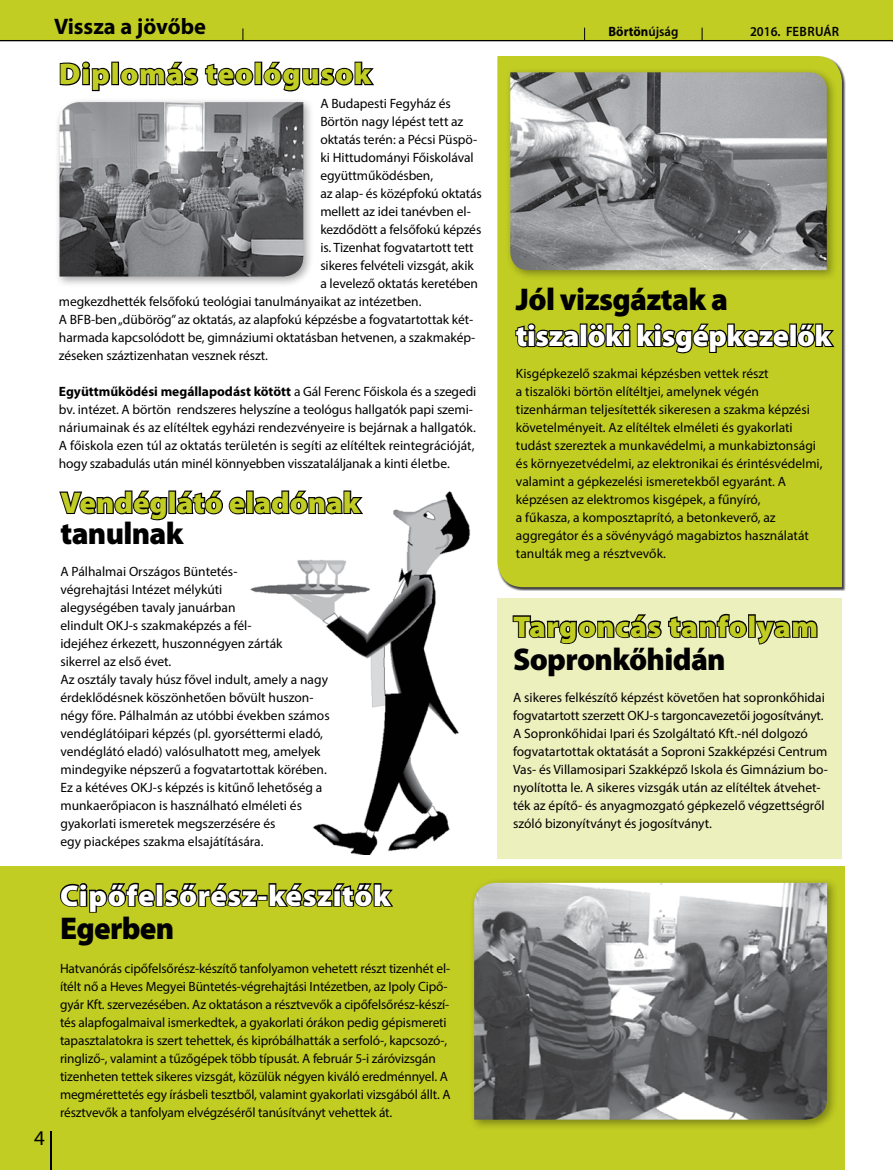
<style>
.page{position:relative;width:893px;height:1170px;background:#fff}
.page>*{position:absolute;margin:0;border:0;box-sizing:border-box;transform-origin:0 0}
.t1{font:900 31.5px "Myriad Pro";letter-spacing:-.02em;color:#000}
.t2{font:900 30px "Myriad Pro";letter-spacing:.02em;color:#c1cd23}
.t3{font:900 30px "Myriad Pro";letter-spacing:.02em;color:#fff}
.t4{font:900 30px "Myriad Pro";letter-spacing:-.005em;color:#fff}
.t5{font:900 30px "Myriad Pro";color:#c1cd23}
.t6{font:700 22.5px "Myriad Pro";color:#000}
.t7{font:21px "Myriad Pro";color:#000}
.t8{font:13.5px/18px "Myriad Pro";letter-spacing:-.005em;color:#000}
.t9{font:600 13.5px "Myriad Pro";letter-spacing:.01em;color:#000;scale:.95 1}
.t10{font:700 13.5px "Myriad Pro";color:#000;scale:.95 1}
.s1{font-weight:700}
.s2{font-weight:600}
</style>
<div class="page">
<img style="left:250px;top:491px;width:220px;height:363px">
<div style="left:497px;top:56px;width:345px;height:531px;background:#c1cd23"></div>
<div style="left:0;top:866px;width:844px;height:303px;background:#c1cd23"></div>
<div style="left:497px;top:597px;width:345px;height:261px;background:#ecf0bd"></div>
<div style="left:0;top:0;width:893px;height:40px;background:#c1cd23"></div>
<svg style="left:243px;top:28px;width:1px;height:12px"></svg>
<hr style="left:50px;top:1131px;width:2px;height:38px;background:#000">
<svg style="left:60px;top:882px;width:96px;height:31px"></svg>
<div style="left:156px;top:883px;width:7px;height:23px;border:2px solid #000"></div>
<svg style="left:163px;top:883px;width:96px;height:24px"></svg>
<div style="left:257px;top:894px;width:11px;height:6px;border:2px solid #000"></div>
<svg style="left:268px;top:883px;width:125px;height:24px"></svg>
<svg style="left:514px;top:319px;width:276px;height:53px;background:#969f1b"></svg>
<div style="left:789px;top:323px;width:8px;height:24px;border:2px solid #000"></div>
<svg style="left:796px;top:322px;width:40px;height:26px"></svg>
<div style="left:505px;top:67px;width:333px;height:214px;background:#000;opacity:.35"></div>
<img style="left:510px;top:72px;width:317px;height:198px">
<svg style="left:59px;top:61px;width:52px;height:31px"></svg>
<div style="left:111px;top:62px;width:8px;height:23px;border:2px solid #000"></div>
<svg style="left:119px;top:61px;width:135px;height:25px"></svg>
<div style="left:254px;top:62px;width:8px;height:23px;border:2px solid #000"></div>
<svg style="left:262px;top:61px;width:112px;height:31px"></svg>
<svg style="left:59px;top:490px;width:109px;height:31px"></svg>
<div style="left:168px;top:490px;width:8px;height:24px;border:2px solid #000"></div>
<svg style="left:175px;top:490px;width:71px;height:25px"></svg>
<div style="left:246px;top:490px;width:8px;height:24px;border:2px solid #000"></div>
<svg style="left:253px;top:490px;width:112px;height:25px"></svg>
<div style="left:54px;top:97px;width:261px;height:190px;background:#000;opacity:.35"></div>
<img style="left:60px;top:102px;width:243px;height:174px">
<div style="left:469px;top:877px;width:369px;height:253px;background:#000;opacity:.35"></div>
<img style="left:474px;top:882px;width:353px;height:237px">
<svg style="left:512px;top:613px;width:235px;height:32px"></svg>
<div style="left:748px;top:614px;width:8px;height:23px;border:2px solid #000"></div>
<svg style="left:754px;top:619px;width:64px;height:26px"></svg>
<hr style="left:0;top:40px;width:893px;height:1px;background:#000">
<svg style="left:702px;top:28px;width:1px;height:12px"></svg>
<svg style="left:584px;top:28px;width:1px;height:12px"></svg>
<h3 class="t6" style="left:54px;top:12px;width:154px">Vissza a jövőbe</h3>
<h2 class="t2" style="left:59px;top:54px;width:314px">Diplomás teológusok</h2>
<p class="t8" style="left:320px;top:94px;width:132px">A Budapesti Fegyház és</p>
<p class="t8" style="left:320px;top:112px;width:145px">Börtön nagy lépést tett az</p>
<p class="t8" style="left:320px;top:130px;width:158px">oktatás terén: a Pécsi Püspö-</p>
<p class="t8" style="left:320px;top:148px;width:155px">ki Hittudományi Főiskolával</p>
<p class="t8" style="left:320px;top:166px;width:114px">együttműködésben,</p>
<p class="t8" style="left:320px;top:184px;width:163px">az alap- és középfokú oktatás</p>
<p class="t8" style="left:320px;top:202px;width:152px">mellett az idei tanévben el-</p>
<p class="t8" style="left:320px;top:220px;width:162px">kezdődött a felsőfokú képzés</p>
<p class="t8" style="left:320px;top:238px;width:155px">is. Tizenhat fogvatartott tett</p>
<p class="t8" style="left:320px;top:256px;width:155px">sikeres felvételi vizsgát, akik</p>
<p class="t8" style="left:320px;top:274px;width:159px">a levelező oktatás keretében</p>
<p class="t8" style="left:59px;top:292px;width:364px">megkezdhették felsőfokú teológiai tanulmányaikat az intézetben.</p>
<p class="t8" style="left:59px;top:310px;width:416px">A BFB-ben „dübörög” az oktatás, az alapfokú képzésbe a fogvatartottak két-</p>
<p class="t8" style="left:59px;top:328px;width:418px">harmada kapcsolódott be, gimnáziumi oktatásban hetvenen, a szakmakép-</p>
<p class="t8" style="left:59px;top:346px;width:210px">zéseken száztizenhatan vesznek részt.</p>
<p class="t8" style="left:59px;top:382px;width:419px"><span class="s1">Együttműködési megállapodást kötött</span> a Gál Ferenc Főiskola és a szegedi bv. intézet. A börtön rendszeres helyszíne a teológus hallgatók papi szemi&shy;náriumainak és az elítéltek egyházi rendezvényeire is bejárnak a hallgatók.<br>A főiskola ezen túl az oktatás területén is segíti az elítéltek reintegrációját, hogy szabadulás után minél könnyebben visszataláljanak a kinti életbe.</p>
<h2 class="t5" style="left:60px;top:482px;width:302px">Vendéglátó eladónak</h2>
<h1 class="t1" style="left:60px;top:512px;width:125px">tanulnak</h1>
<p class="t8" style="left:60px;top:562px;width:271px">A Pálhalmai Országos Büntetés-<br>végrehajtási Intézet mélykúti<br>alegységében tavaly januárban<br>elindult OKJ-s szakmaképzés a fél-<br>idejéhez érkezett, huszonnégyen zárták<br>sikerrel az első évet.<br>Az osztály tavaly húsz fővel indult, amely a nagy érdeklődésnek köszönhetően bővült huszon&shy;négy főre. Pálhalmán az utóbbi években számos vendéglátóipari képzés (pl. gyorséttermi eladó, vendéglátó eladó) valósulhatott meg, amelyek mindegyike népszerű a fogvatartottak körében.<br>Ez a kétéves OKJ-s képzés is kitűnő lehetőség a munkaerőpiacon is használható elméleti és gyakorlati ismeretek megszerzésére és<br>egy piacképes szakma elsajátítására.</p>
<h3 class="t7" style="left:34px;top:1125px;width:12px">4</h3>
<h2 class="t3" style="left:60px;top:875px;width:332px">Cipőfelsőrész-készítők</h2>
<h1 class="t1" style="left:60px;top:906px;width:116px">Egerben</h1>
<p class="t8" style="left:60px;top:958px;width:392px">Hatvanórás cipőfelsőrész-készítő tanfolyamon vehetett részt tizenhét el&shy;ítélt nő a Heves Megyei Büntetés-végrehajtási Intézetben, az Ipoly Cipő&shy;gyár Kft. szervezésében. Az oktatáson a résztvevők a cipőfelsőrész-készí&shy;tés alapfogalmaival ismerkedtek, a gyakorlati órákon pedig gépismereti tapasztalatokra is szert tehettek, és kipróbálhatták a serfoló-, kapcsozó-, ringliző-, valamint a tűzőgépek több típusát. A február 5-i záróvizsgán tizenheten tettek sikeres vizsgát, közülük négyen kiváló eredménnyel. A megmérettetés egy írásbeli tesztből, valamint gyakorlati vizsgából állt. A résztvevők a tanfolyam elvégzéséről tanúsítványt vehettek át.</p>
<p class="t10" style="left:608px;top:22px;width:75px">Börtön<span class="s2">ÚJSÁG</span></p>
<p class="t9" style="left:750px;top:23px;width:95px">2016. FEBRUÁR</p>
<h1 class="t1" style="left:516px;top:278px;width:214px">Jól vizsgáztak a</h1>
<h2 class="t4" style="left:516px;top:316px;width:317px">tiszalöki kisgépkezelők</h2>
<p class="t8" style="left:516px;top:364px;width:308px">Kisgépkezelő szakmai képzésben vettek részt<br>a tiszalöki börtön elítéltjei, amelynek végén tizenhárman teljesítették sikeresen a szakma képzési követelményeit. Az elítéltek elméleti és gyakorlati tudást szereztek a munkavédelmi, a munkabiztonsági és környezetvédelmi, az elektronikai és érintésvédelmi, valamint a gépkezelési ismeretekből egyaránt. A képzésen az elektromos kisgépek, a fűnyíró,<br>a fűkasza, a komposztaprító, a betonkeverő, az aggregátor és a sövényvágó magabiztos használatát tanulták meg a résztvevők.</p>
<h2 class="t2" style="left:513px;top:606px;width:306px">Targoncás tanfolyam</h2>
<h1 class="t1" style="left:513px;top:638px;width:214px">Sopronkőhidán</h1>
<p class="t8" style="left:513px;top:688px;width:316px">A sikeres felkészítő képzést követően hat sopronkőhidai fogvatartott szerzett OKJ-s targoncavezetői jogosítványt.<br>A Sopronkőhidai Ipari és Szolgáltató Kft.-nél dolgozó fogvatartottak oktatását a Soproni Szakképzési Centrum Vas- és Villamosipari Szakképző Iskola és Gimnázium bo&shy;nyolította le. A sikeres vizsgák után az elítéltek átvehet&shy;ték az építő- és anyagmozgató gépkezelő végzettségről szóló bizonyítványt és jogosítványt.</p>
</div>
